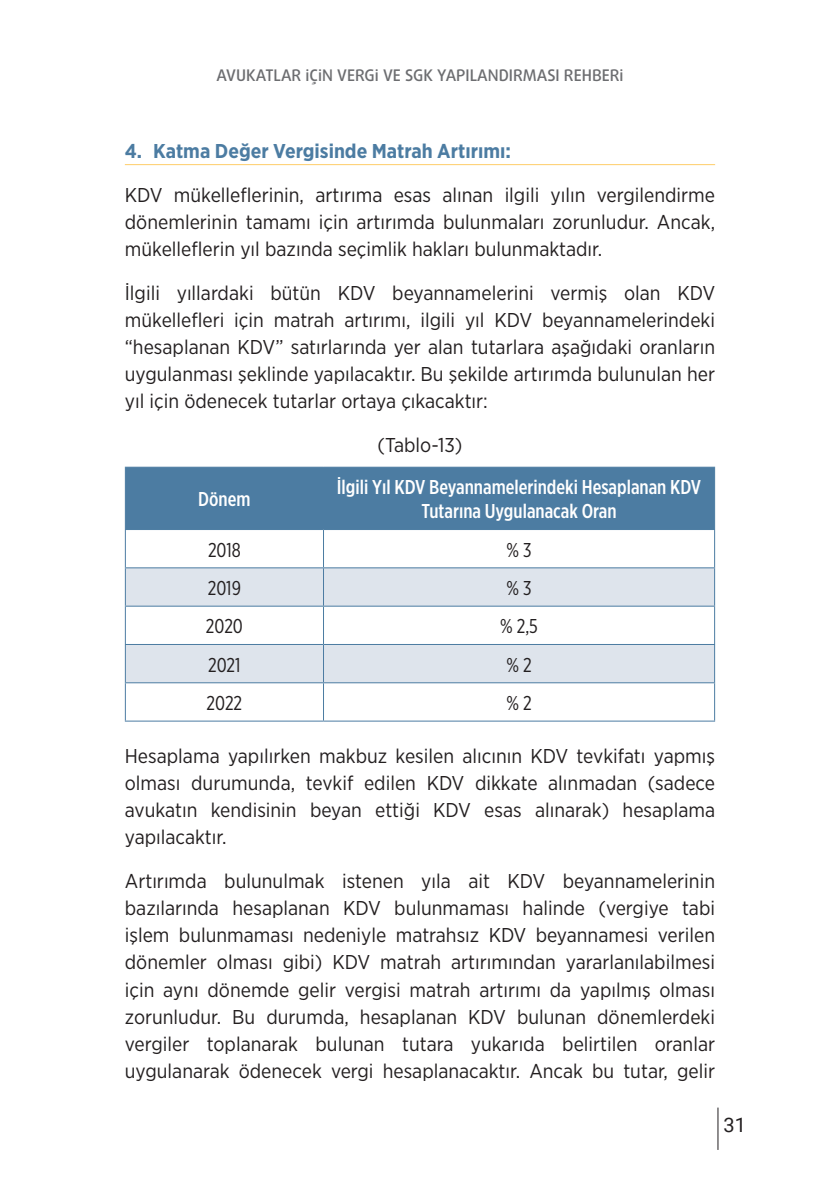
<style>
.page{position:relative;width:840px;height:1191px;background:#fff}
.page>*{position:absolute;margin:0;border:0;box-sizing:border-box;transform-origin:0 0}
.standart{font:20px/27px "Gotham Narrow";color:#231f20;text-align:justify}
.tablo{font:500 20px/24px "Gotham X Narrow";color:#fff;text-align:center}
.altbaslık_2{font:700 20px "Gotham Narrow";color:#4c7ca2}
.tablo-2{font:20px "Gotham X Narrow";color:#231f20}
.t1{font:20px "Roboto";color:#231f20}
.t2{font:500 16px "Daxline Pro";color:#6c6d70}
</style>
<div class="page">
<hr style="left:717px;top:1107px;width:1px;height:42px;background:#231f20">
<hr style="left:125px;top:164px;width:589px;height:1px;background:#fecd6a">
<div style="left:126px;top:468px;width:587px;height:61px;background:#4c7ca2"></div>
<svg style="left:126px;top:568px;width:587px;height:114px;fill:#dee4ec"></svg>
<hr style="left:125px;top:468px;width:1px;height:61px;background:#4c7ca2">
<hr style="left:125px;top:467px;width:198px;height:1px;background:#4c7ca2">
<hr style="left:323px;top:468px;width:1px;height:61px;background:#4c7ca2">
<hr style="left:323px;top:467px;width:391px;height:1px;background:#4c7ca2">
<hr style="left:713px;top:468px;width:1px;height:61px;background:#4c7ca2">
<hr style="left:125px;top:530px;width:1px;height:37px;background:#4c7ca2">
<hr style="left:125px;top:568px;width:1px;height:37px;background:#4c7ca2">
<hr style="left:125px;top:606px;width:1px;height:38px;background:#4c7ca2">
<hr style="left:125px;top:645px;width:1px;height:37px;background:#4c7ca2">
<hr style="left:125px;top:529px;width:198px;height:1px;background:#4c7ca2">
<hr style="left:125px;top:567px;width:198px;height:1px;background:#4c7ca2">
<hr style="left:125px;top:605px;width:198px;height:1px;background:#4c7ca2">
<hr style="left:125px;top:644px;width:198px;height:1px;background:#4c7ca2">
<hr style="left:323px;top:530px;width:1px;height:37px;background:#4c7ca2">
<hr style="left:323px;top:568px;width:1px;height:37px;background:#4c7ca2">
<hr style="left:323px;top:606px;width:1px;height:38px;background:#4c7ca2">
<hr style="left:323px;top:645px;width:1px;height:37px;background:#4c7ca2">
<hr style="left:323px;top:529px;width:391px;height:1px;background:#4c7ca2">
<hr style="left:713px;top:530px;width:1px;height:37px;background:#4c7ca2">
<hr style="left:713px;top:568px;width:1px;height:37px;background:#4c7ca2">
<hr style="left:713px;top:606px;width:1px;height:38px;background:#4c7ca2">
<hr style="left:713px;top:645px;width:1px;height:37px;background:#4c7ca2">
<hr style="left:323px;top:567px;width:391px;height:1px;background:#4c7ca2">
<hr style="left:323px;top:605px;width:391px;height:1px;background:#4c7ca2">
<hr style="left:323px;top:644px;width:391px;height:1px;background:#4c7ca2">
<hr style="left:125px;top:683px;width:1px;height:37px;background:#4c7ca2">
<hr style="left:125px;top:682px;width:198px;height:1px;background:#4c7ca2">
<hr style="left:125px;top:720px;width:198px;height:1px;background:#4c7ca2">
<hr style="left:323px;top:683px;width:1px;height:37px;background:#4c7ca2">
<hr style="left:323px;top:682px;width:391px;height:1px;background:#4c7ca2">
<hr style="left:713px;top:683px;width:1px;height:37px;background:#4c7ca2">
<hr style="left:323px;top:720px;width:391px;height:1px;background:#4c7ca2">
<p class="t2" style="left:216px;top:65px;width:408px">AVUKATLAR İÇİN VERGİ VE SGK YAPILANDIRMASI REHBERİ</p>
<p class="altbaslık_2" style="left:125px;top:138px;width:387px">4. Katma Değer Vergisinde Matrah Artırımı:</p>
<p class="standart" style="left:125px;top:181px;width:591px">KDV mükelleflerinin, artırıma esas alınan ilgili yılın vergilendirme dönemlerinin tamamı için artırımda bulunmaları zorunludur. Ancak, mükelleflerin yıl bazında seçimlik hakları bulunmaktadır.</p>
<p class="standart" style="left:125px;top:279px;width:591px">İlgili yıllardaki bütün KDV beyannamelerini vermiş olan KDV mükellefleri için matrah artırımı, ilgili yıl KDV beyannamelerindeki “hesaplanan KDV” satırlarında yer alan tutarlara aşağıdaki oranların uygulanması şeklinde yapılacaktır. Bu şekilde artırımda bulunulan her yıl için ödenecek tutarlar ortaya çıkacaktır:</p>
<p class="standart" style="left:377px;top:431px;width:86px">(Tablo-13)</p>
<p class="tablo" style="left:198px;top:487px;width:54px">Dönem</p>
<p class="tablo" style="left:336px;top:475px;width:366px">İlgili Yıl KDV Beyannamelerindeki Hesaplanan KDV<br>Tutarına Uygulanacak Oran</p>
<p class="tablo-2" style="left:208px;top:538px;width:34px">2018</p>
<p class="tablo-2" style="left:506px;top:538px;width:26px">% 3</p>
<p class="tablo-2" style="left:208px;top:576px;width:35px">2019</p>
<p class="tablo-2" style="left:506px;top:576px;width:26px">% 3</p>
<p class="tablo-2" style="left:206px;top:614px;width:39px">2020</p>
<p class="tablo-2" style="left:500px;top:614px;width:39px">% 2,5</p>
<p class="tablo-2" style="left:208px;top:652px;width:34px">2021</p>
<p class="tablo-2" style="left:506px;top:652px;width:27px">% 2</p>
<p class="tablo-2" style="left:206px;top:691px;width:37px">2022</p>
<p class="tablo-2" style="left:506px;top:691px;width:27px">% 2</p>
<p class="standart" style="left:125px;top:742px;width:591px">Hesaplama yapılırken makbuz kesilen alıcının KDV tevkifatı yapmış olması durumunda, tevkif edilen KDV dikkate alınmadan (sadece avukatın kendisinin beyan ettiği KDV esas alınarak) hesaplama yapılacaktır.</p>
<p class="standart" style="left:125px;top:867px;width:591px">Artırımda bulunulmak istenen yıla ait KDV beyannamelerinin bazılarında hesaplanan KDV bulunmaması halinde (vergiye tabi işlem bulunmaması nedeniyle matrahsız KDV beyannamesi verilen dönemler olması gibi) KDV matrah artırımından yararlanılabilmesi için aynı dönemde gelir vergisi matrah artırımı da yapılmış olması zorunludur. Bu durumda, hesaplanan KDV bulunan dönemlerdeki vergiler toplanarak bulunan tutara yukarıda belirtilen oranlar uygulanarak ödenecek vergi hesaplanacaktır. Ancak bu tutar, gelir</p>
<p class="t1" style="left:723px;top:1110px;width:24px">31</p>
</div>
